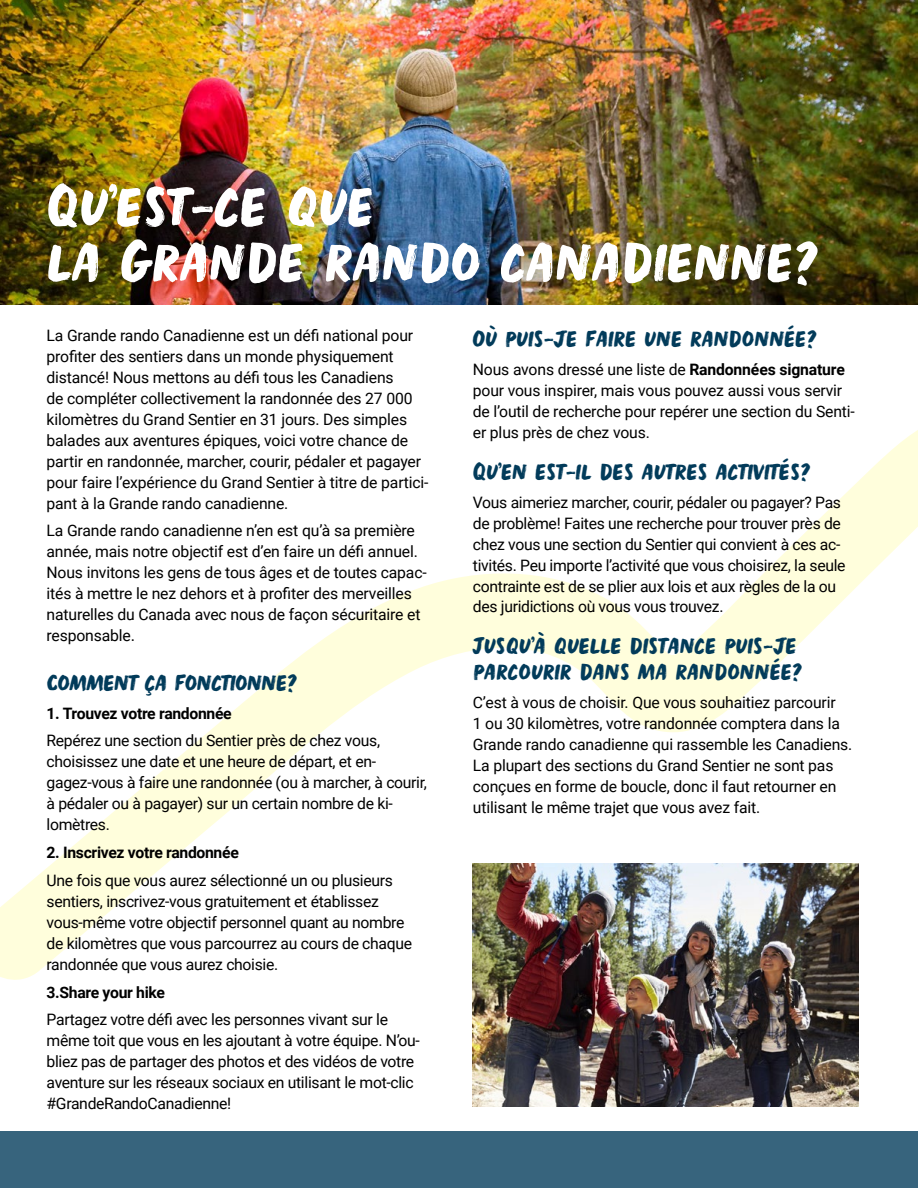
<style>
.page{position:relative;width:918px;height:1188px;background:#fff}
.page>*{position:absolute;margin:0;border:0;box-sizing:border-box;transform-origin:0 0}
.t1{font:58.5px/55.5px "Earth Rich";color:#fff}
.t2{font:24px/25.5px "Earth Rich";color:#023b5a}
.t3{font:24px "Earth Rich";letter-spacing:-.02em;color:#023b5a}
.t4{font:15.75px/21px "Roboto";letter-spacing:-.015em;color:#000}
.t5{font:700 15.75px "Roboto";letter-spacing:-.02em;color:#000}
.s1{font-size:16.5px}
.s2{font-weight:700}
</style>
<div class="page">
<div style="left:0;top:1132px;width:918px;height:56px;background:#37647d"></div>
<img style="left:0;top:0;width:918px;height:305px">
<svg style="left:0;top:430px;width:918px;height:571px"></svg>
<img style="left:473px;top:863px;width:386px;height:244px">
<h1 class="t1" style="left:47px;top:176px;width:774px">QU’EST-CE QUE<br>LA GRANDE RANDO CANADIENNE?</h1>
<p class="t4" style="left:47px;top:324px;width:384px">La Grande rando Canadienne est un défi national pour profiter des sentiers dans un monde physiquement distancé! Nous mettons au défi tous les Canadiens<br>de compléter collectivement la randonnée des 27 000 kilomètres du Grand Sentier en 31 jours. Des simples balades aux aventures épiques, voici votre chance de partir en randonnée, marcher, courir, pédaler et pagayer pour faire l’expérience du Grand Sentier à titre de partici&shy;pant à la Grande rando canadienne.</p>
<p class="t4" style="left:47px;top:520px;width:382px">La Grande rando canadienne n’en est qu’à sa première année, mais notre objectif est d’en faire un défi annuel.<br>Nous invitons les gens de tous âges et de toutes capac&shy;ités à mettre le nez dehors et à profiter des merveilles naturelles du Canada avec nous de façon sécuritaire et responsable<span class="s1">.</span></p>
<h2 class="t3" style="left:47px;top:668px;width:252px">COMMENT ÇA FONCTIONNE?</h2>
<p class="t5" style="left:47px;top:702px;width:187px">1. Trouvez votre randonnée</p>
<p class="t4" style="left:47px;top:730px;width:382px">Repérez une section du Sentier près de chez vous, choisissez une date et une heure de départ, et en&shy;gagez-vous à faire une randonnée (ou à marcher, à courir, à pédaler ou à pagayer) sur un certain nombre de ki&shy;lomètres.</p>
<p class="t5" style="left:47px;top:842px;width:194px">2. Inscrivez votre randonnée</p>
<p class="t4" style="left:47px;top:869px;width:367px">Une fois que vous aurez sélectionné un ou plusieurs sentiers, inscrivez-vous gratuitement et établissez vous-même votre objectif personnel quant au nombre de kilomètres que vous parcourrez au cours de chaque randonnée que vous aurez choisie.</p>
<p class="t5" style="left:47px;top:981px;width:120px">3.Share your hike</p>
<p class="t4" style="left:47px;top:1009px;width:375px">Partagez votre défi avec les personnes vivant sur le même toit que vous en les ajoutant à votre équipe. N’ou&shy;bliez pas de partager des photos et des vidéos de votre aventure sur les réseaux sociaux en utilisant le mot-clic #GrandeRandoCanadienne!</p>
<h2 class="t2" style="left:473px;top:325px;width:345px">OÙ PUIS-JE FAIRE UNE RANDONNÉE?</h2>
<p class="t4" style="left:473px;top:358px;width:384px">Nous avons dressé une liste de <span class="s2">Randonnées signature </span>pour vous inspirer, mais vous pouvez aussi vous servir de l’outil de recherche pour repérer une section du Senti&shy;er plus près de chez vous.</p>
<h2 class="t2" style="left:473px;top:458px;width:339px">QU’EN EST-IL DES AUTRES ACTIVITÉS?</h2>
<p class="t4" style="left:473px;top:491px;width:374px">Vous aimeriez marcher, courir, pédaler ou pagayer? Pas de problème! Faites une recherche pour trouver près de chez vous une section du Sentier qui convient à ces ac&shy;tivités. Peu importe l’activité que vous choisirez, la seule contrainte est de se plier aux lois et aux règles de la ou</p>
<p class="t4" style="left:473px;top:595px;width:252px">des juridictions où vous vous trouvez.</p>
<h2 class="t2" style="left:473px;top:632px;width:331px">JUSQU’À QUELLE DISTANCE PUIS-JE<br>PARCOURIR DANS MA RANDONNÉE?</h2>
<p class="t4" style="left:473px;top:691px;width:381px">C’est à vous de choisir. Que vous souhaitiez parcourir<br>1 ou 30 kilomètres, votre randonnée comptera dans la Grande rando canadienne qui rassemble les Canadiens.<br>La plupart des sections du Grand Sentier ne sont pas conçues en forme de boucle, donc il faut retourner en utilisant le même trajet que vous avez fait.</p>
</div>
